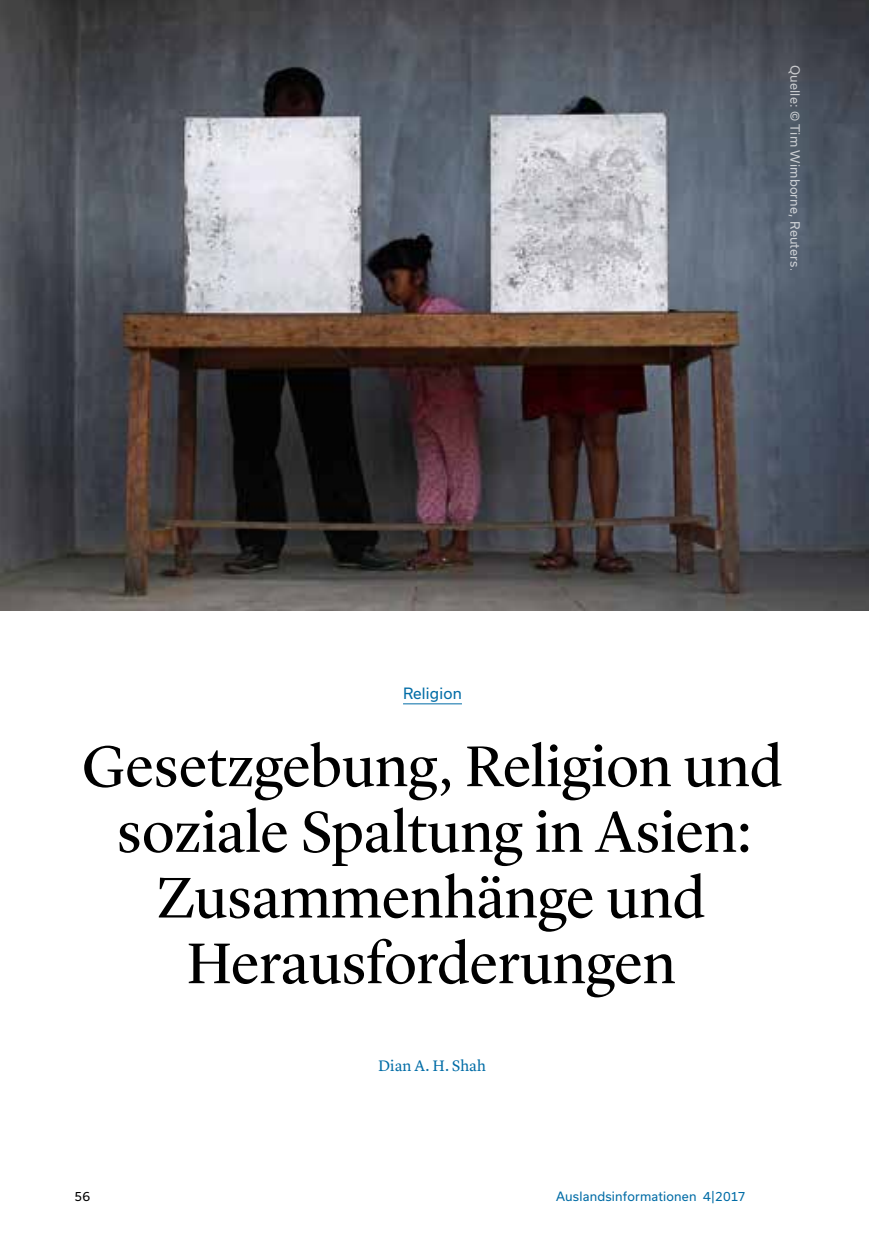
<style>
.page{position:relative;width:869px;height:1246px;background:#fff}
.page>*{position:absolute;margin:0;border:0;box-sizing:border-box;transform-origin:0 0}
.t1{font:59.5px/65.6px "Lyon Display";color:#000;text-align:center}
.t2{font:15.75px "Lyon Text";color:#006ca6}
.t3{font:14.88px "Usual";letter-spacing:.015em;color:#006ca6}
.t4{font:12.25px "Usual";letter-spacing:.015em;color:#fff}
.t5{font:12.25px "Usual";letter-spacing:.015em;color:#006ca6}
.t6{font:12.25px "Usual";color:#000}
</style>
<div class="page">
<hr style="left:403px;top:703px;width:59px;height:1px;background:#006ca6">
<img style="left:0;top:0;width:868px;height:610px">
<p class="t3" style="left:403px;top:684px;width:60px">Religion</p>
<p class="t4" style="left:801px;top:65px;width:208px;rotate:90deg">Quelle: © Tim Wimborne, Reuters.</p>
<p class="t1" style="left:81px;top:728px;width:702px">Gesetzgebung, Religion und soziale Spaltung in Asien:<br>Zusammenhänge und<br>Herausforderungen</p>
<p class="t2" style="left:378px;top:1053px;width:109px">Dian A. H. Shah</p>
<p class="t6" style="left:75px;top:1188px;width:17px">56</p>
<p class="t5" style="left:556px;top:1188px;width:191px">Auslandsinformationen 4|2017</p>
</div>
